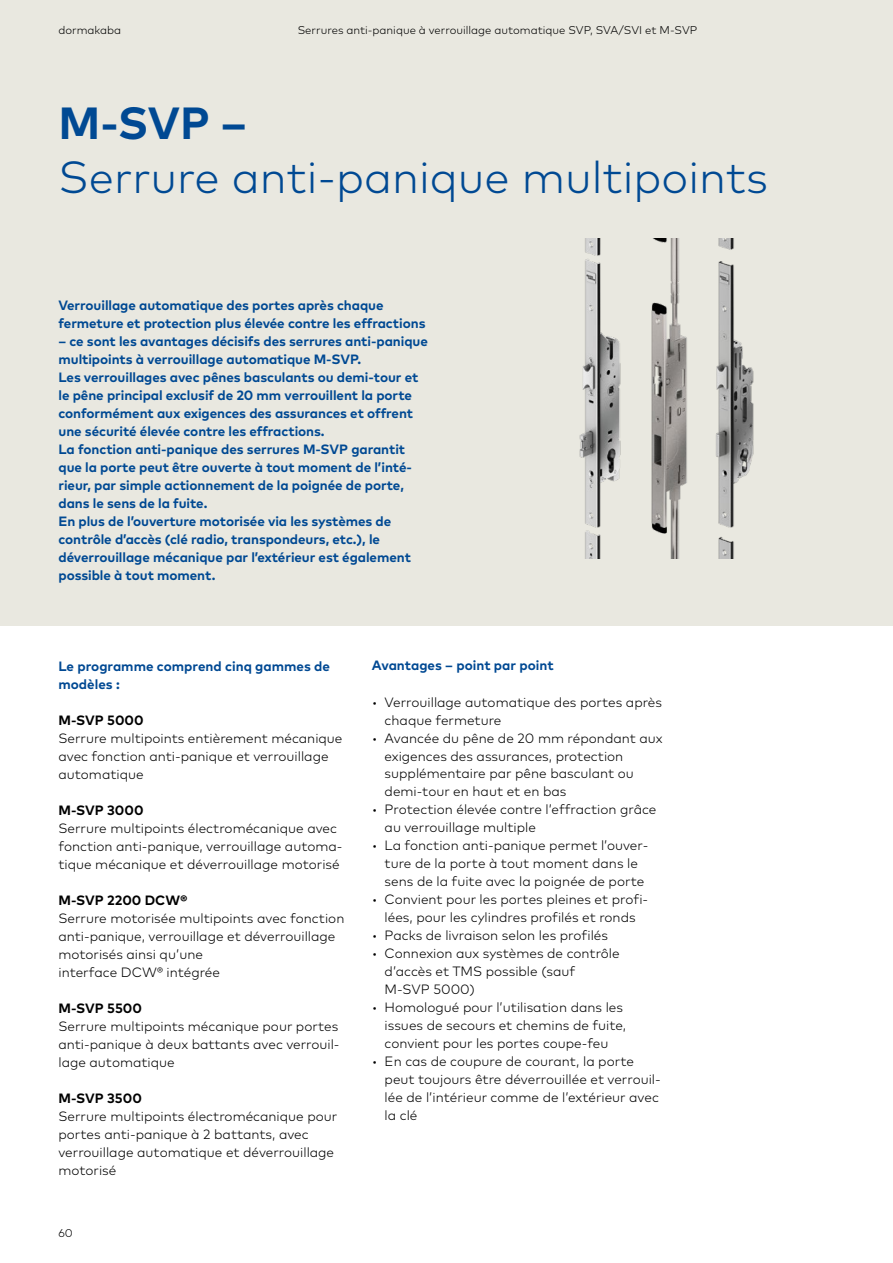
<style>
.page{position:relative;width:893px;height:1263px;background:#fff}
.page>*{position:absolute;margin:0;border:0;box-sizing:border-box;transform-origin:0 0}
.t1{font:300 45px "Mark Pro";color:#004993}
.t2{font:700 45px "Mark Pro";color:#004993}
.t3{font:300 13.5px/18px "Mark Pro";color:#000}
.t4{font:700 13.5px/18px "Mark Pro";letter-spacing:-.005em;color:#004993}
.t5{font:700 13.5px "Mark Pro";color:#000}
.t6{font:300 11.25px "Mark Pro";color:#000}
</style>
<div class="page">
<div style="left:0;top:0;width:893px;height:625px;background:#e9e8e0"></div>
<img style="left:579px;top:238px;width:175px;height:321px">
<p class="t6" style="left:58px;top:21px;width:64px">dormakaba</p>
<p class="t6" style="left:298px;top:21px;width:401px">Serrures anti-panique à verrouillage automatique SVP, SVA/SVI et M-SVP</p>
<h1 class="t2" style="left:58px;top:89px;width:190px">M-SVP –</h1>
<h1 class="t1" style="left:58px;top:144px;width:711px">Serrure anti-panique multipoints</h1>
<p class="t4" style="left:58px;top:295px;width:368px">Verrouillage automatique des portes après chaque fermeture et protection plus élevée contre les effractions</p>
<p class="t4" style="left:58px;top:331px;width:371px">– ce sont les avantages décisifs des serrures anti-panique multipoints à verrouillage automatique M-SVP.<br>Les verrouillages avec pênes basculants ou demi-tour et le pêne principal exclusif de 20 mm verrouillent la porte conformément aux exigences des assurances et offrent une sécurité élevée contre les effractions.<br>La fonction anti-panique des serrures M-SVP garantit que la porte peut être ouverte à tout moment de l’inté&shy;rieur, par simple actionnement de la poignée de porte, dans le sens de la fuite.<br>En plus de l’ouverture motorisée via les systèmes de contrôle d’accès (clé radio, transpondeurs, etc.), le déverrouillage mécanique par l’extérieur est également possible à tout moment.</p>
<p class="t4" style="left:58px;top:656px;width:273px">Le programme comprend cinq gammes de modèles :</p>
<p class="t5" style="left:58px;top:709px;width:87px">M-SVP 5000</p>
<p class="t3" style="left:58px;top:728px;width:286px">Serrure multipoints entièrement mécanique avec fonction anti-panique et verrouillage automatique</p>
<p class="t5" style="left:58px;top:799px;width:87px">M-SVP 3000</p>
<p class="t3" style="left:58px;top:818px;width:286px">Serrure multipoints électromécanique avec fonction anti-panique, verrouillage automa&shy;tique mécanique et déverrouillage motorisé</p>
<p class="t5" style="left:58px;top:889px;width:130px">M-SVP 2200 DCW®</p>
<p class="t3" style="left:58px;top:908px;width:287px">Serrure motorisée multipoints avec fonction anti-panique, verrouillage et déverrouillage motorisés ainsi qu’une<br>interface DCW® intégrée</p>
<p class="t5" style="left:58px;top:997px;width:85px">M-SVP 5500</p>
<p class="t3" style="left:58px;top:1016px;width:283px;text-align:justify">Serrure multipoints mécanique pour portes anti-panique à deux battants avec verrouil&shy;lage automatique</p>
<p class="t5" style="left:58px;top:1087px;width:85px">M-SVP 3500</p>
<p class="t3" style="left:58px;top:1106px;width:280px">Serrure multipoints électromécanique pour portes anti-panique à 2 battants, avec verrouillage automatique et déverrouillage motorisé</p>
<p class="t6" style="left:58px;top:1224px;width:16px">60</p>
<p class="t4" style="left:372px;top:655px;width:183px">Avantages – point par point</p>
<p class="t3" style="left:385px;top:692px;width:279px;text-indent:-13px">• Verrouillage automatique des portes après chaque fermeture</p>
<p class="t3" style="left:385px;top:728px;width:280px;text-indent:-13px">• Avancée du pêne de 20 mm répondant aux exigences des assurances, protection supplémentaire par pêne basculant ou demi-tour en haut et en bas</p>
<p class="t3" style="left:385px;top:800px;width:273px;text-indent:-13px">• Protection élevée contre l’effraction grâce au verrouillage multiple</p>
<p class="t3" style="left:385px;top:836px;width:265px;text-indent:-13px">• La fonction anti-panique permet l’ouver&shy;ture de la porte à tout moment dans le sens de la fuite avec la poignée de porte</p>
<p class="t3" style="left:372px;top:890px;width:278px;text-align:center">• Convient pour les portes pleines et profi&shy;lées, pour les cylindres profilés et ronds</p>
<p class="t3" style="left:372px;top:926px;width:238px">• Packs de livraison selon les profilés</p>
<p class="t3" style="left:385px;top:944px;width:237px;text-indent:-13px">• Connexion aux systèmes de contrôle d’accès et TMS possible (sauf<br>M-SVP 5000)</p>
<p class="t3" style="left:385px;top:998px;width:243px;text-indent:-13px">• Homologué pour l’utilisation dans les issues de secours et chemins de fuite, convient pour les portes coupe-feu</p>
<p class="t3" style="left:385px;top:1052px;width:278px;text-indent:-13px">• En cas de coupure de courant, la porte peut toujours être déverrouillée et verrouil&shy;lée de l’intérieur comme de l’extérieur avec la clé</p>
</div>
